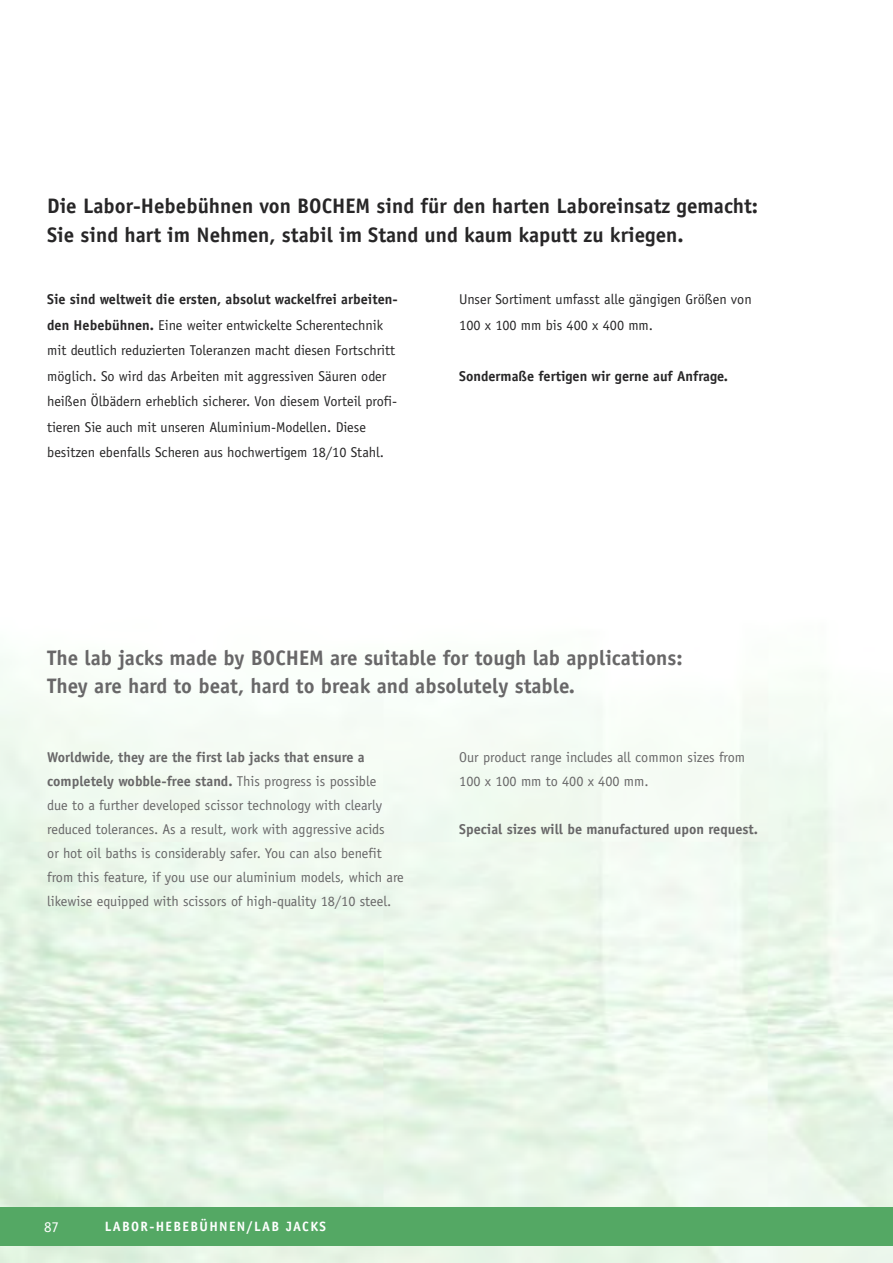
<style>
.page{position:relative;width:893px;height:1263px;background:#fff}
.page>*{position:absolute;margin:0;border:0;box-sizing:border-box;transform-origin:0 0}
.t1{font:700 21px/28.5px "Officina Sans";color:#272627}
.t2{font:700 21px/28.5px "Officina Sans";color:#686768}
.t3{font:15px "Officina Sans";color:#fff}
.t4{font:14.25px/25.5px "Officina Sans";color:#272627}
.t5{font:14.25px/24px "Officina Sans";color:#686768}
.t6{font:700 14.25px "Officina Sans";color:#686768}
.t7{font:700 14.25px "Officina Sans";color:#272627}
.t8{font:700 13.5px "Officina Sans";letter-spacing:.1em;color:#fff}
.s1{font-weight:700}
</style>
<div class="page">
<img style="left:0;top:659px;width:893px;height:604px">
<div style="left:0;top:1208px;width:893px;height:38px;background:#54a864"></div>
<h1 class="t1" style="left:47px;top:194px;width:712px">Die Labor-Hebebühnen von BOCHEM sind für den harten Laboreinsatz gemacht:<br>Sie sind hart im Nehmen, stabil im Stand und kaum kaputt zu kriegen.</h1>
<p class="t4" style="left:47px;top:288px;width:352px"><span class="s1">Sie sind weltweit die ersten, absolut wackelfrei arbeiten&shy;den Hebebühnen.</span> Eine weiter entwickelte Scherentechnik mit deutlich reduzierten Toleranzen macht diesen Fortschritt möglich. So wird das Arbeiten mit aggressiven Säuren oder heißen Ölbädern erheblich sicherer. Von diesem Vorteil profi&shy;tieren Sie auch mit unseren Aluminium-Modellen. Diese besitzen ebenfalls Scheren aus hochwertigem 18/10 Stahl.</p>
<p class="t4" style="left:459px;top:288px;width:294px">Unser Sortiment umfasst alle gängigen Größen von<br>100 x 100 mm bis 400 x 400 mm.</p>
<p class="t7" style="left:459px;top:370px;width:270px">Sondermaße fertigen wir gerne auf Anfrage.</p>
<h1 class="t2" style="left:47px;top:645px;width:637px">The lab jacks made by BOCHEM are suitable for tough lab applications:<br>They are hard to beat, hard to break and absolutely stable.</h1>
<p class="t5" style="left:47px;top:746px;width:358px"><span class="s1">Worldwide, they are the first lab jacks that ensure a completely wobble-free stand.</span> This progress is possible<br>due to a further developed scissor technology with clearly reduced tolerances. As a result, work with aggressive acids<br>or hot oil baths is consi derably safer. You can also benefit from this feature, if you use our aluminium models, which are likewise equipped with scissors of high-quality 18/10 steel.</p>
<p class="t5" style="left:459px;top:746px;width:287px">Our product range includes all common sizes from<br>100 x 100 mm to 400 x 400 mm.</p>
<p class="t6" style="left:459px;top:824px;width:300px">Special sizes will be manufactured upon request.</p>
<p class="t3" style="left:44px;top:1221px;width:16px">87</p>
<p class="t8" style="left:105px;top:1221px;width:223px">LABOR-HEBEBÜHNEN/LAB JACKS</p>
</div>
